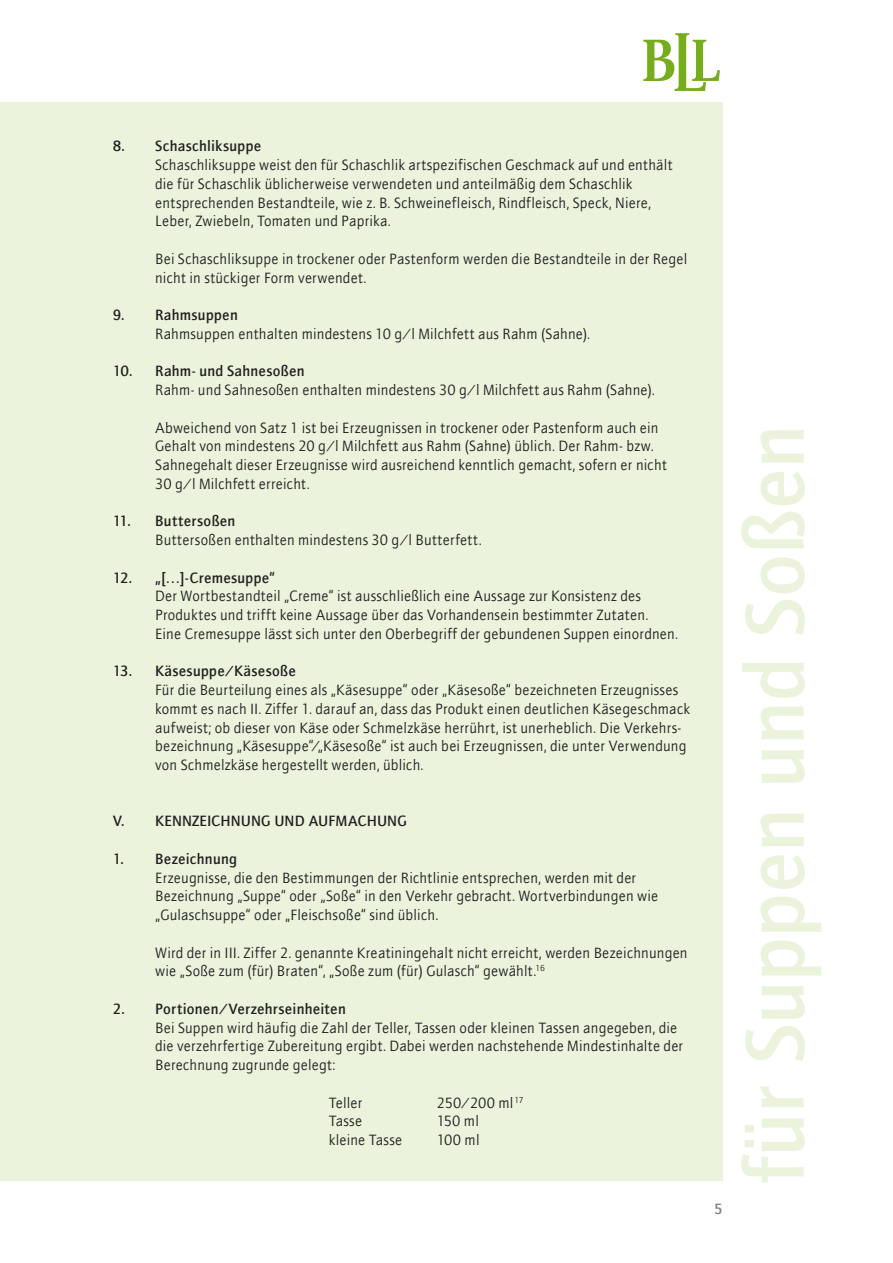
<style>
.page{position:relative;width:893px;height:1263px;background:#fff}
.page>*{position:absolute;margin:0;border:0;box-sizing:border-box;transform-origin:0 0}
.t1{font:500 84px "ITC Quay Sans";letter-spacing:-.005em;color:#ebf3dd}
.Copy{font:15px/18.8px "ITC Quay Sans";letter-spacing:.01em;color:#231f20}
.Copy_Auszeichnung{font:500 15px "ITC Quay Sans";letter-spacing:.015em;color:#231f20}
.Copy_Auszeichnung-2{font:500 15px "ITC Quay Sans";color:#7b7c7e}
</style>
<div class="page">
<div style="left:0;top:102px;width:723px;height:1078px;background:#ebf3dd"></div>
<svg style="left:643px;top:33px;width:77px;height:58px"></svg>
<p class="Copy_Auszeichnung" style="left:113px;top:137px;width:150px">8. Schaschliksuppe</p>
<p class="Copy" style="left:155px;top:155px;width:519px">Schaschliksuppe weist den für Schaschlik artspezifischen Geschmack auf und enthält die für Schaschlik üblicherweise verwendeten und anteilmäßig dem Schaschlik entsprechenden Bestandteile, wie z. B. Schweinefleisch, Rindfleisch, Speck, Niere, Leber, Zwiebeln, Tomaten und Paprika.</p>
<p class="Copy" style="left:155px;top:249px;width:534px">Bei Schaschliksuppe in trockener oder Pastenform werden die Bestandteile in der Regel nicht in stückiger Form verwendet.</p>
<p class="Copy_Auszeichnung" style="left:113px;top:306px;width:127px">9. Rahmsuppen</p>
<p class="Copy" style="left:155px;top:324px;width:437px">Rahmsuppen enthalten mindestens 10 g/l Milchfett aus Rahm (Sahne).</p>
<p class="Copy_Auszeichnung" style="left:113px;top:362px;width:193px">10. Rahm- und Sahnesoßen</p>
<p class="Copy" style="left:155px;top:380px;width:501px">Rahm- und Sahnesoßen enthalten mindestens 30 g/l Milchfett aus Rahm (Sahne).</p>
<p class="Copy" style="left:155px;top:418px;width:513px">Abweichend von Satz 1 ist bei Erzeugnissen in trockener oder Pastenform auch ein Gehalt von mindestens 20 g/l Milchfett aus Rahm (Sahne) üblich. Der Rahm- bzw.<br>Sahnegehalt dieser Erzeugnisse wird ausreichend kenntlich gemacht, sofern er nicht 30 g/l Milchfett erreicht.</p>
<p class="Copy_Auszeichnung" style="left:113px;top:512px;width:124px">11. Buttersoßen</p>
<p class="Copy" style="left:155px;top:530px;width:328px">Buttersoßen enthalten mindestens 30 g/l Butterfett.</p>
<p class="Copy_Auszeichnung" style="left:113px;top:568px;width:164px">12. „[…]-Cremesuppe“</p>
<p class="Copy" style="left:155px;top:586px;width:524px">Der Wortbestandteil „Creme“ ist ausschließlich eine Aussage zur Konsistenz des<br>Produktes und trifft keine Aussage über das Vorhandensein bestimmter Zutaten.<br>Eine Cremesuppe lässt sich unter den Oberbegriff der gebundenen Suppen einordnen.</p>
<p class="Copy_Auszeichnung" style="left:113px;top:662px;width:185px">13. Käsesuppe/Käsesoße</p>
<p class="Copy" style="left:155px;top:680px;width:536px">Für die Beurteilung eines als „Käsesuppe“ oder „Käsesoße“ bezeichneten Erzeugnisses kommt es nach II. Ziffer 1. darauf an, dass das Produkt einen deutlichen Käsegeschmack aufweist; ob dieser von Käse oder Schmelzkäse herrührt, ist unerheblich. Die Verkehrs&shy;bezeichnung „Käsesuppe“/„Käsesoße“ ist auch bei Erzeugnissen, die unter Verwendung von Schmelzkäse hergestellt werden, üblich.</p>
<p class="Copy_Auszeichnung" style="left:113px;top:812px;width:296px">V. KENNZEICHNUNG UND AUFMACHUNG</p>
<p class="Copy_Auszeichnung" style="left:113px;top:850px;width:126px">1. Bezeichnung</p>
<p class="Copy" style="left:155px;top:868px;width:505px">Erzeugnisse, die den Bestimmungen der Richtlinie entsprechen, werden mit der<br>Bezeichnung „Suppe“ oder „Soße“ in den Verkehr gebracht. Wortverbindungen wie „Gulaschsuppe“ oder „Fleischsoße“ sind üblich.</p>
<p class="Copy" style="left:155px;top:943px;width:534px">Wird der in III. Ziffer 2. genannte Kreatiningehalt nicht erreicht, werden Bezeichnungen wie „Soße zum (für) Braten“, „Soße zum (für) Gulasch“ gewählt.<sup>16</sup></p>
<p class="Copy_Auszeichnung" style="left:113px;top:1000px;width:235px">2. Portionen/Verzehrseinheiten</p>
<p class="Copy" style="left:155px;top:1018px;width:530px">Bei Suppen wird häufig die Zahl der Teller, Tassen oder kleinen Tassen angegeben, die die verzehrfertige Zubereitung ergibt. Dabei werden nachstehende Mindestinhalte der<br>Berechnung zugrunde gelegt:</p>
<p class="Copy" style="left:329px;top:1093px;width:35px">Teller</p>
<p class="Copy" style="left:437px;top:1093px;width:88px">250/200 ml<sup>17</sup></p>
<p class="Copy" style="left:329px;top:1111px;width:35px">Tasse</p>
<p class="Copy" style="left:437px;top:1111px;width:44px">150 ml</p>
<p class="Copy" style="left:329px;top:1130px;width:75px">kleine Tasse</p>
<p class="Copy" style="left:437px;top:1130px;width:44px">100 ml</p>
<p class="Copy_Auszeichnung-2" style="left:714px;top:1200px;width:10px">5</p>
<h1 class="t1" style="left:724px;top:1184px;width:761px;rotate:-90deg">für Suppen und Soßen</h1>
</div>
